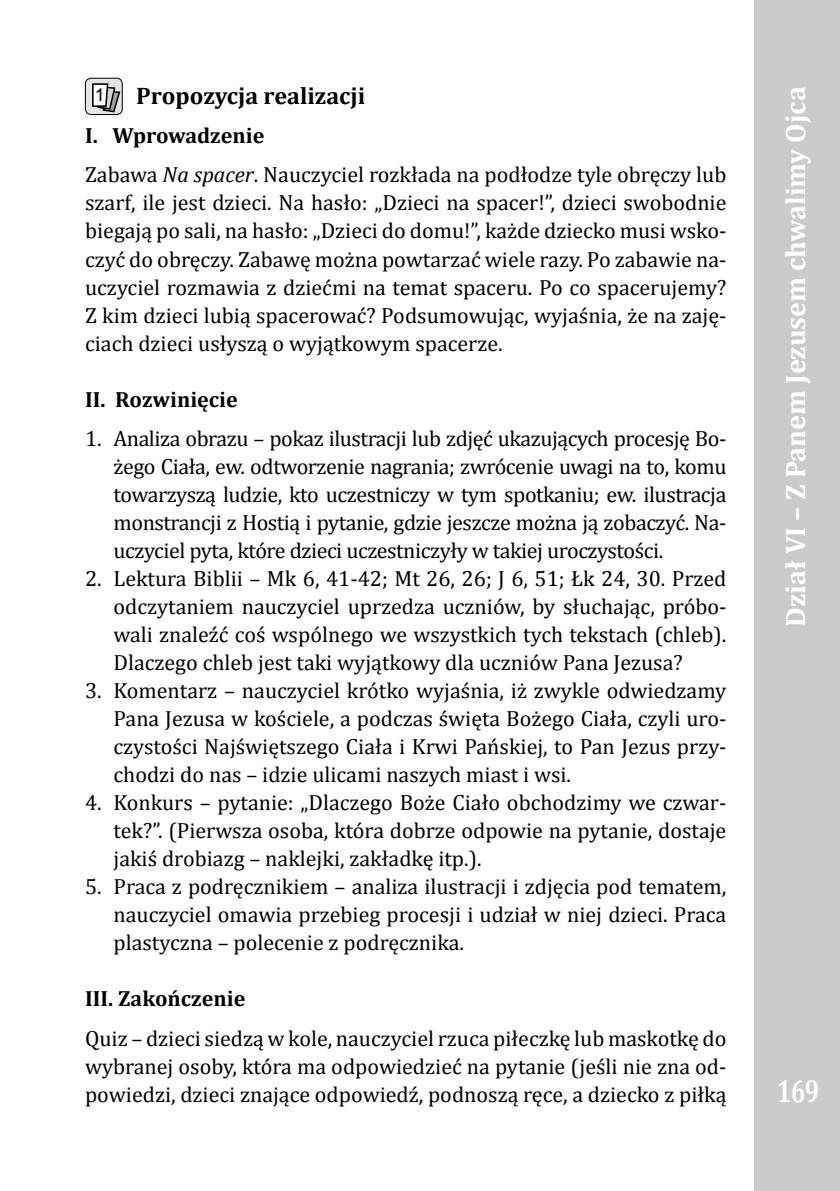
<style>
.page{position:relative;width:840px;height:1191px;background:#fff}
.page>*{position:absolute;margin:0;border:0;box-sizing:border-box;transform-origin:0 0}
.t1{font:700 32px "Cambria";color:#fff;scale:.75 1}
.t2{font:700 28px "Cambria";color:#fff}
.t3{font:700 24px "Cambria";color:#000}
.t4{font:22px/28px "Cambria";color:#000;text-align:justify}
.t5{font:700 22px "Cambria";color:#000}
.t6{font:17.6px "Arial";color:#000}
.s1{font-weight:700}
.s2{font-style:italic}
</style>
<div class="page">
<div style="left:754px;top:0;width:85px;height:1191px;background:#c9cbcc"></div>
<img style="left:85px;top:78px;width:37px;height:36px">
<div style="left:85px;top:78px;width:37px;height:37px;border:1px solid #000;border-radius:6px"></div>
<svg style="left:91px;top:82px;width:30px;height:31px"></svg>
<p class="t3" style="left:136px;top:79px;width:230px">Propozycja realizacji</p>
<p class="t4" style="left:85px;top:116px;width:642px;line-height:39.4px"><span class="s1">I. Wprowadzenie<br></span>Zabawa <span class="s2">Na spacer</span>. Nauczyciel rozkłada na podłodze tyle obręczy lub</p>
<p class="t4" style="left:85px;top:189px;width:642px">szarf, ile jest dzieci. Na hasło: „Dzieci na spacer!”, dzieci swobodnie biegają po sali, na hasło: „Dzieci do domu!”, każde dziecko musi wsko&shy;czyć do obręczy. Zabawę można powtarzać wiele razy. Po zabawie na&shy;uczyciel rozmawia z dziećmi na temat spaceru. Po co spacerujemy?<br>Z kim dzieci lubią spacerować? Podsumowując, wyjaśnia, że na zaję&shy;ciach dzieci usłyszą o wyjątkowym spacerze.</p>
<p class="t5" style="left:85px;top:383px;width:154px">II. Rozwinięcie</p>
<p class="t4" style="left:113px;top:424px;width:614px;text-indent:-28px">1. Analiza obrazu – pokaz ilustracji lub zdjęć ukazujących procesję Bo&shy;żego Ciała, ew. odtworzenie nagrania; zwrócenie uwagi na to, komu towarzyszą ludzie, kto uczestniczy w tym spotkaniu; ew. ilustracja monstrancji z Hostią i pytanie, gdzie jeszcze można ją zobaczyć. Na&shy;uczyciel pyta, które dzieci uczestniczyły w takiej uroczystości.</p>
<p class="t4" style="left:113px;top:564px;width:614px;text-indent:-28px">2. Lektura Biblii – Mk 6, 41-42; Mt 26, 26; J 6, 51; Łk 24, 30. Przed odczytaniem nauczyciel uprzedza uczniów, by słuchając, próbo&shy;wali znaleźć coś wspólnego we wszystkich tych tekstach (chleb).<br>Dlaczego chleb jest taki wyjątkowy dla uczniów Pana Jezusa?</p>
<p class="t4" style="left:113px;top:676px;width:614px;text-indent:-28px">3. Komentarz – nauczyciel krótko wyjaśnia, iż zwykle odwiedzamy Pana Jezusa w kościele, a podczas święta Bożego Ciała, czyli uro&shy;czystości Najświętszego Ciała i Krwi Pańskiej, to Pan Jezus przy&shy;chodzi do nas – idzie ulicami naszych miast i wsi.</p>
<p class="t4" style="left:113px;top:788px;width:614px;text-indent:-28px">4. Konkurs – pytanie: „Dlaczego Boże Ciało obchodzimy we czwar&shy;tek?”. (Pierwsza osoba, która dobrze odpowie na pytanie, dostaje jakiś drobiazg – naklejki, zakładkę itp.).</p>
<p class="t4" style="left:113px;top:872px;width:614px;text-indent:-28px">5. Praca z podręcznikiem – analiza ilustracji i zdjęcia pod tematem, nauczyciel omawia przebieg procesji i udział w niej dzieci. Praca plastyczna – polecenie z podręcznika.</p>
<p class="t5" style="left:85px;top:983px;width:162px">III. Zakończenie</p>
<p class="t4" style="left:85px;top:1024px;width:642px">Quiz – dzieci siedzą w kole, nauczyciel rzuca piłeczkę lub maskotkę do wybranej osoby, która ma odpowiedzieć na pytanie (jeśli nie zna od&shy;powiedzi, dzieci znające odpowiedź, podnoszą ręce, a dziecko z piłką</p>
<p class="t6" style="left:95px;top:84px;width:11px">1</p>
<p class="t2" style="left:775px;top:627px;width:542px;rotate:-90deg">Dział VI – Z Panem Jezusem chwalimy Ojca</p>
<h1 class="t1" style="left:776px;top:1068px;width:57px">169</h1>
</div>
